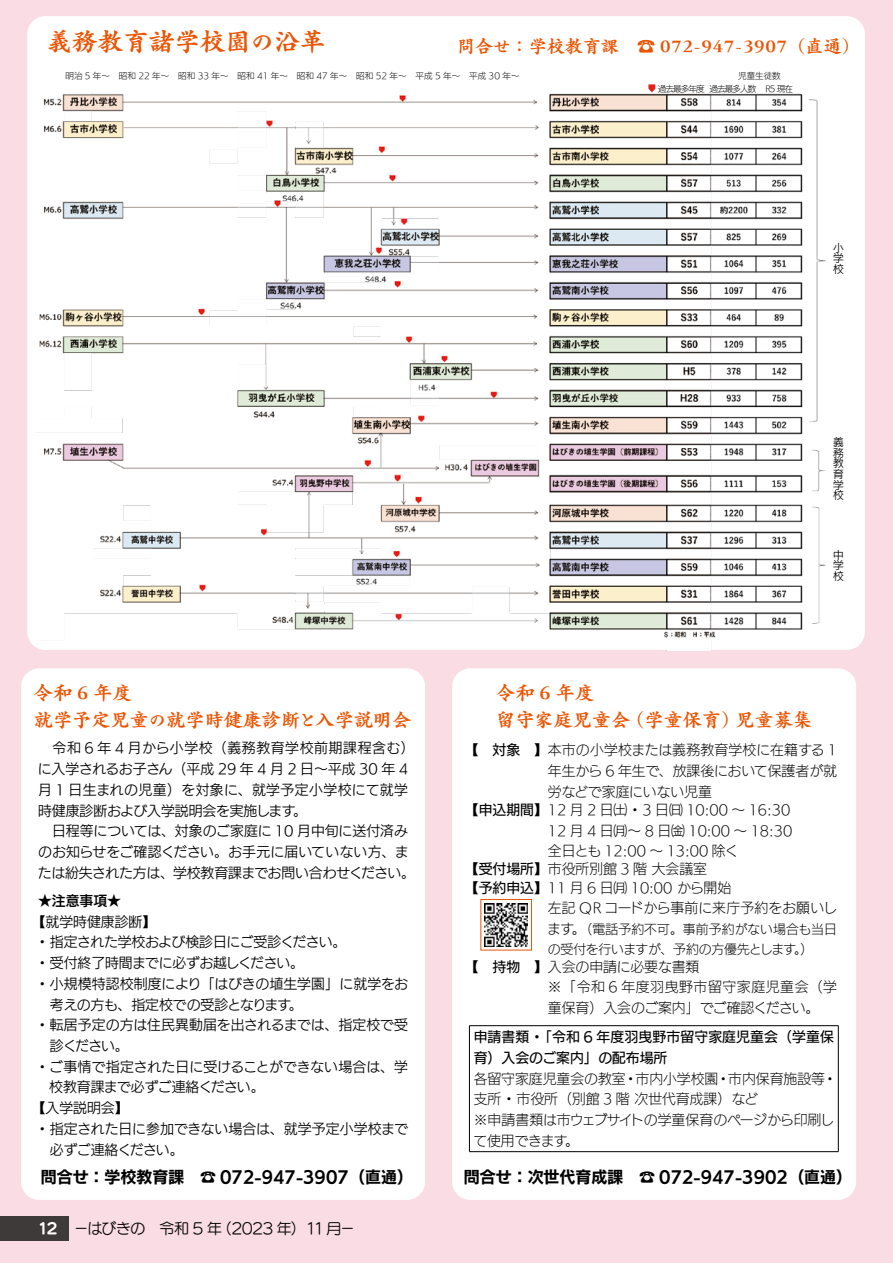
<style>
.page{position:relative;width:893px;height:1263px;background:#fadce4}
.page>*{position:absolute;margin:0;border:0;box-sizing:border-box;transform-origin:0 0}
.t1{font:25.5px "New Greco Std N B";color:#ea5504}
.t2{font:19.2px/26.5px "New Greco Std N B";color:#ea5504}
.t3{font:18px "New Greco Std N B";color:#ea5504}
.t4{font:15.9px "UD Kakugo Large Pro B";color:#000}
.t5{font:14.85px "UD Marugo Large Pr 6 M";letter-spacing:-.035em;color:#000}
.t6{font:13.8px/20.7px "UD Kakugo Large Pro R";color:#000}
.t7{font:13.8px/20.7px "UD Kakugo Large Pro L";color:#000}
.t8{font:13.8px/20.7px "UD Kakugo Large Pro M";letter-spacing:.01em;color:#000}
.t9{font:13.8px "UD Kakugo Large Pro R";letter-spacing:-.02em;color:#000}
.t10{font:13.8px "UD Kakugo Large Pro R";letter-spacing:-.035em;color:#000}
.t11{font:13.8px "UD Kakugo Large Pro DB";color:#000}
.t12{font:12.75px/19.8px "UD Kakugo Large Pro L";color:#000}
.t13{font:10.65px/10.6px "UD Kakugo Large Pro R";color:#000;text-align:justify}
.t14{font:8.55px "UD Kakugo Large Pro L";letter-spacing:.02em;color:#000}
.t15{font:8.55px/13.2px "UD Kakugo Large Pro L";letter-spacing:-.1em;color:#000}
.s1{font-family:"UD Kakugo Large Pro M"}
.s2{font-size:13.8px}
.s3{font-family:"UD Marugo Large Pr 6 B";color:#fff}
</style>
<div class="page">
<div style="left:27px;top:16px;width:838px;height:634px;background:#fff;border-radius:18px"></div>
<div style="left:21px;top:668px;width:404px;height:532px;background:#fff;border-radius:18px"></div>
<div style="left:452px;top:668px;width:404px;height:532px;background:#fff;border-radius:18px"></div>
<img style="left:36px;top:93px;width:790px;height:558px">
<hr style="left:469px;top:1025px;width:369px;height:1px;background:#000">
<hr style="left:469px;top:1026px;width:1px;height:125px;background:#000">
<hr style="left:838px;top:1026px;width:1px;height:125px;background:#000">
<hr style="left:469px;top:1151px;width:369px;height:1px;background:#000">
<div style="left:0;top:1216px;width:68px;height:25px;background:#3e3a39"></div>
<img style="left:485px;top:903px;width:42px;height:43px">
<div style="left:481px;top:899px;width:51px;height:51px;border:1px solid #ea5504"></div>
<svg style="left:648px;top:84px;width:7px;height:8px"></svg>
<h1 class="t1" style="left:47px;top:23px;width:280px">義務教育諸学校園の沿革</h1>
<h3 class="t3" style="left:457px;top:33px;width:404px">問合せ：学校教育課　☎ 072-947-3907（直通）</h3>
<p class="t14" style="left:65px;top:68px;width:456px">明治 5 年～　昭和 22 年～　昭和 33 年～　昭和 41 年～　昭和 47 年～　昭和 52 年～　平成 5 年～　平成 30 年～</p>
<p class="t15" style="left:658px;top:68px;width:137px;text-indent:80px">児童生徒数<br>過去最多年度過去最多人数 R5 現在</p>
<p class="t13" style="left:833px;top:242px;width:12px">小学校</p>
<p class="t13" style="left:833px;top:436px;width:12px">義務教育学校</p>
<p class="t13" style="left:833px;top:549px;width:12px">中学校</p>
<h2 class="t2" style="left:34px;top:678px;width:379px">令和 6 年度<br>就学予定児童の就学時健康診断と入学説明会</h2>
<h2 class="t2" style="left:496px;top:678px;width:317px">令和 6 年度<br>留守家庭児童会（学童保育）児童募集</h2>
<p class="t6" style="left:38px;top:737px;width:379px;text-indent:15px">令和 6 年 4 月から小学校（義務教育学校前期課程含む）に入学されるお子さん（平成 29 年 4 月 2 日～平成 30 年 4月 1 日生まれの児童）を対象に、就学予定小学校にて就学時健康診断および入学説明会を実施します。<br>　日程等については、対象のご家庭に 10 月中旬に送付済みのお知らせをご確認ください。お手元に届いていない方、または紛失された方は、学校教育課までお問い合わせください。</p>
<p class="t11" style="left:38px;top:889px;width:84px">★注意事項★</p>
<p class="t6" style="left:32px;top:911px;width:126px">【就学時健康診断】</p>
<p class="t6" style="left:35px;top:931px;width:312px">・指定された学校および検診日にご受診ください。</p>
<p class="t9" style="left:35px;top:952px;width:270px">・受付終了時間までに必ずお越しください。</p>
<p class="t6" style="left:35px;top:973px;width:374px">・小規模特認校制度により「はびきの埴生学園」に就学をお</p>
<p class="t6" style="left:50px;top:993px;width:254px">考えの方も、指定校での受診となります。</p>
<p class="t6" style="left:35px;top:1014px;width:374px">・転居予定の方は住民異動届を出されるまでは、指定校で受</p>
<p class="t6" style="left:50px;top:1035px;width:80px">診ください。</p>
<p class="t6" style="left:35px;top:1056px;width:374px">・ご事情で指定された日に受けることができない場合は、学</p>
<p class="t6" style="left:49px;top:1076px;width:217px">校教育課まで必ずご連絡ください。</p>
<p class="t6" style="left:32px;top:1097px;width:98px">【入学説明会】</p>
<p class="t6" style="left:35px;top:1118px;width:374px">・指定された日に参加できない場合は、就学予定小学校まで</p>
<p class="t10" style="left:50px;top:1138px;width:135px">必ずご連絡ください。</p>
<p class="t7" style="left:548px;top:739px;width:291px;text-align:justify;text-indent:-83px"><span class="s1">【　対象　】</span>本市の小学校または義務教育学校に在籍する 1年生から 6 年生で、放課後において保護者が就労などで家庭にいない児童</p>
<p class="t7" style="left:548px;top:799px;width:246px;text-indent:-83px"><span class="s1">【申込期間】</span>12 月 2 日㈯・3 日㈰ 10:00 ～ 16:30<br>12 月 4 日㈪～ 8 日㈮ 10:00 ～ 18:30全日とも 12:00 ～ 13:00 除く</p>
<p class="t7" style="left:465px;top:860px;width:268px;line-height:18.1px"><span class="s1">【受付場所】</span>市役所別館 3 階大会議室<br><span class="s1">【予約申込】</span>11 月 6 日㈪ 10:00 から開始</p>
<p class="t7" style="left:548px;top:897px;width:291px">左記 QR コードから事前に来庁予約をお願いし</p>
<p class="t12" style="left:547px;top:919px;width:291px"><span class="s2">ます。</span>（電話予約不可。事前予約がない場合も当日の受付を行いますが、予約の方優先とします。）</p>
<p class="t7" style="left:548px;top:956px;width:291px;text-indent:-83px"><span class="s1">【　持物　】</span>入会の申請に必要な書類<br>※「令和 6 年度羽曳野市留守家庭児童会（学童保育）入会のご案内」でご確認ください。</p>
<p class="t8" style="left:474px;top:1026px;width:362px">申請書類・「令和 6 年度羽曳野市留守家庭児童会（学童保育）入会のご案内」の配布場所</p>
<p class="t7" style="left:474px;top:1067px;width:365px">各留守家庭児童会の教室・市内小学校園・市内保育施設等・支所・市役所（別館 3 階次世代育成課）など<br>※申請書類は市ウェブサイトの学童保育のページから印刷して使用できます。</p>
<p class="t4" style="left:41px;top:1164px;width:374px">問合せ：学校教育課 ☎ 072-947-3907（直通）</p>
<p class="t4" style="left:464px;top:1164px;width:390px">問合せ：次世代育成課　☎ 072-947-3902（直通）</p>
<p class="t5" style="left:37px;top:1221px;width:319px"><span class="s3">12</span> −はびきの　令和 5 年（2023 年）11月−</p>
</div>
